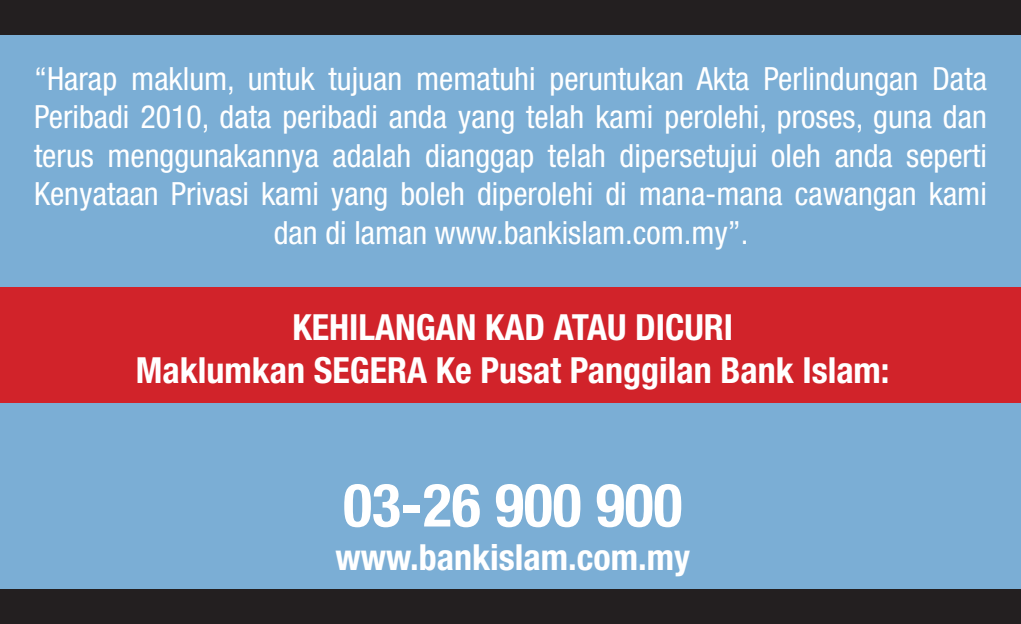
<style>
.page{position:relative;width:1021px;height:624px;background:#fff}
.page>*{position:absolute;margin:0;border:0;box-sizing:border-box;transform-origin:0 0}
.t1{font:700 condensed 60px "Helvetica Neue";color:#fff}
.t2{font:700 condensed 36px/43.2px "Helvetica Neue";color:#fff;text-align:center}
.t3{font:condensed 32px/38.4px "Helvetica Neue";color:#fff;text-align:center}
</style>
<div class="page">
<div style="left:0;top:0;width:1020px;height:624px;background:#7baed5"></div>
<div style="left:0;top:0;width:1020px;height:34px;background:#231f20"></div>
<div style="left:0;top:287px;width:1020px;height:116px;background:#d1232a"></div>
<div style="left:0;top:590px;width:1020px;height:34px;background:#231f20"></div>
<p class="t3" style="left:34px;top:59px;width:954px">“Harap maklum, untuk tujuan mematuhi peruntukan Akta Perlindungan Data Peribadi 2010, data peribadi anda yang telah kami perolehi, proses, guna dan terus menggunakannya adalah dianggap telah dipersetujui oleh anda seperti Kenyataan Privasi kami yang boleh diperolehi di mana-mana cawangan kami dan di laman www.bankislam.com.my”.</p>
<p class="t2" style="left:136px;top:305px;width:755px">KEHILANGAN KAD ATAU DICURI<br>Maklumkan SEGERA Ke Pusat Panggilan Bank Islam:</p>
<h1 class="t1" style="left:343px;top:469px;width:341px">03-26 900 900</h1>
<p class="t2" style="left:335px;top:535px;width:356px">www.bankislam.com.my</p>
</div>
